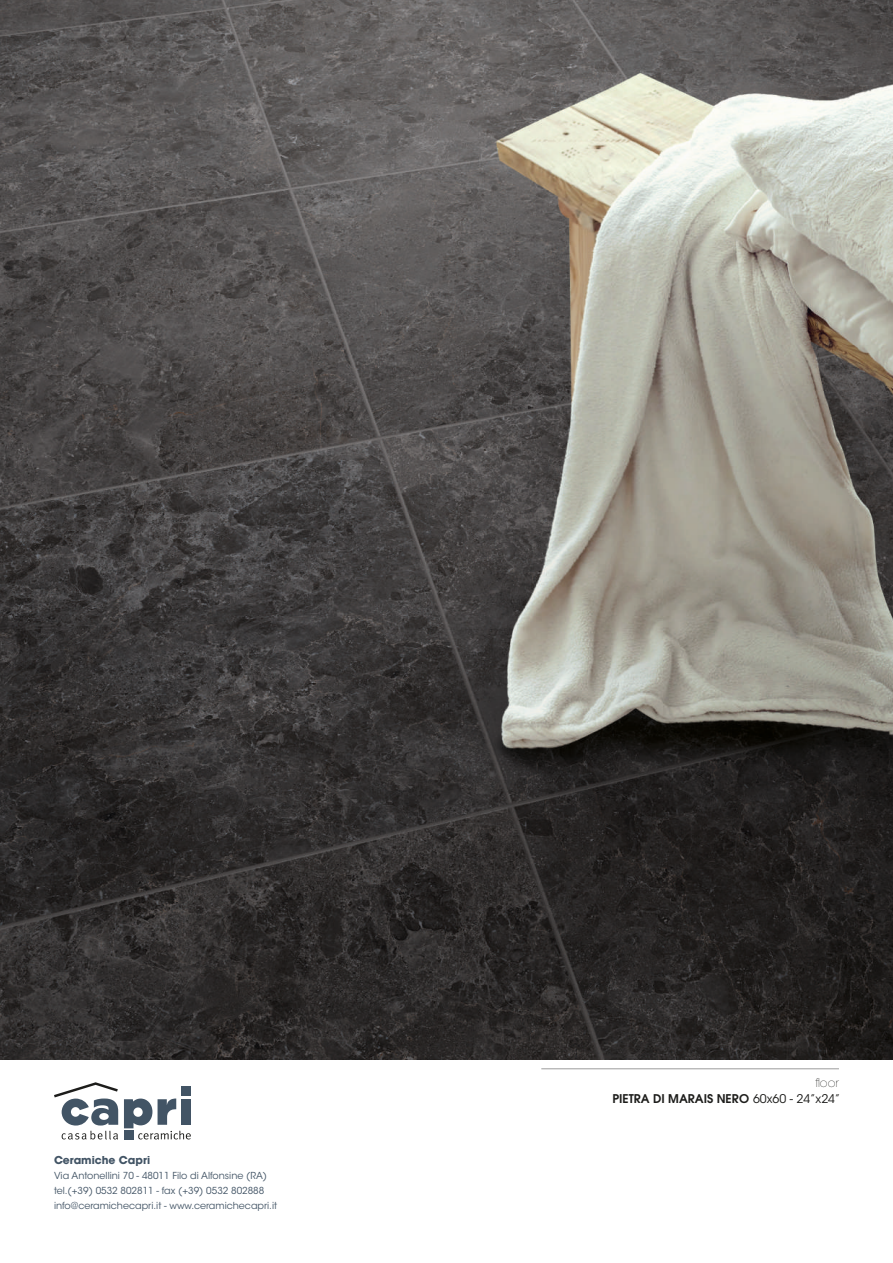
<style>
.page{position:relative;width:893px;height:1263px;background:#fff}
.page>*{position:absolute;margin:0;border:0;box-sizing:border-box;transform-origin:0 0}
.t1{font:600 12px/16.2px "ITC Avant Garde Std";color:#1d1d1b;text-align:right}
.t2{font:700 10.8px "ITC Avant Garde Std";color:#425465}
.t3{font:9.6px/15px "ITC Avant Garde Std";color:#425465}
.s1{font-weight:200}
.s2{font-weight:400}
</style>
<div class="page">
<hr style="left:541px;top:1068px;width:298px;height:1px;background:#9d9d9d">
<img style="left:0;top:0;width:893px;height:1060px">
<svg style="left:54px;top:1082px;width:64px;height:43px"></svg>
<div style="left:181px;top:1086px;width:10px;height:10px;background:#425465"></div>
<svg style="left:62px;top:1131px;width:56px;height:8px"></svg>
<svg style="left:124px;top:1098px;width:67px;height:41px"></svg>
<p class="t2" style="left:54px;top:1153px;width:98px">Ceramiche Capri</p>
<p class="t3" style="left:54px;top:1168px;width:225px">Via Antonellini 70 - 48011 Filo di Alfonsine (RA) tel.(+39) 0532 802811 - fax (+39) 0532 802888 info@ceramichecapri.it - www.ceramichecapri.it</p>
<p class="t1" style="left:613px;top:1074px;width:229px"><span class="s1">floor<br></span>PIETRA DI MARAIS NERO <span class="s2">60x60 - 24”x24”</span></p>
</div>
